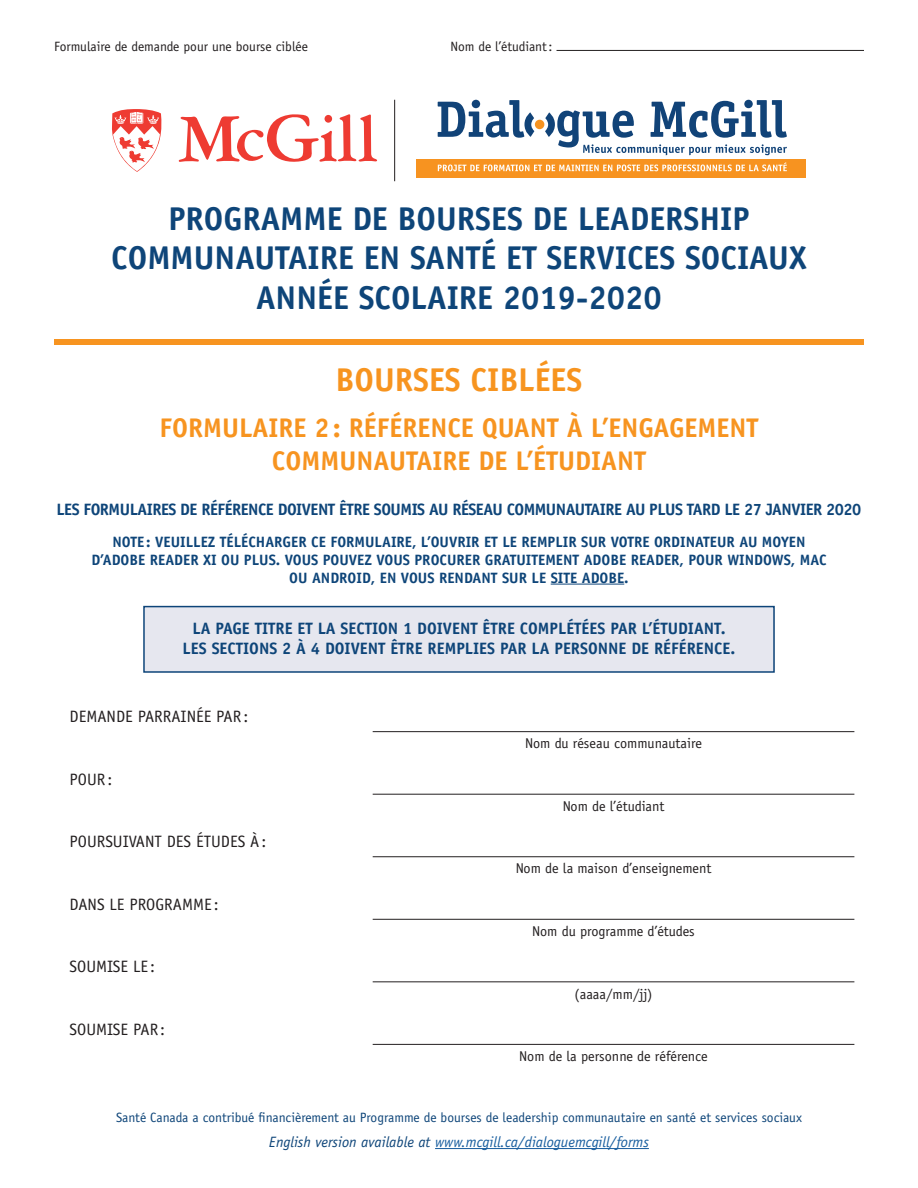
<style>
.page{position:relative;width:918px;height:1188px;background:#fff}
.page>*{position:absolute;margin:0;border:0;box-sizing:border-box;transform-origin:0 0}
.t1{font:700 33px/39.6px "Officina Sans";color:#0e4579;text-align:center}
.t2{font:700 33px "Officina Sans";color:#f7941f}
.t3{font:700 27px/32.4px "Officina Sans";color:#f79420;text-align:center}
.Description{font:700 16.5px/19.8px "Officina Sans";color:#0e4579;text-align:center}
.Description-2{font:700 16.5px "Officina Sans";letter-spacing:-.03em;color:#0e4579}
.t4{font:16.5px "Officina Sans";color:#231f20}
.t5{font:700 15px/18px "Officina Sans";color:#0e4579;text-align:center}
.t6{font:italic 15px "Officina Sans";color:#175d9e}
.t7{font:14.25px "Officina Sans";color:#231f20}
.t8{font:13.5px "Officina Sans";color:#0e4579}
.t9{font:13.5px "Officina Sans";color:#231f20}
.s1{color:#0e4579}
</style>
<div class="page">
<hr style="left:551px;top:584px;width:73px;height:1px;background:#0e4579">
<hr style="left:435px;top:1148px;width:214px;height:1px;background:#175d9e">
<div style="left:54px;top:339px;width:810px;height:6px;background:#f79420"></div>
<div style="left:144px;top:607px;width:630px;height:65px;background:#e6e7ef"></div>
<div style="left:143px;top:606px;width:632px;height:67px;border:2px solid #0e4579"></div>
<hr style="left:373px;top:731px;width:481px;height:1px;background:#231f20">
<hr style="left:373px;top:794px;width:481px;height:1px;background:#231f20">
<hr style="left:373px;top:856px;width:481px;height:1px;background:#231f20">
<hr style="left:373px;top:919px;width:481px;height:1px;background:#231f20">
<hr style="left:373px;top:981px;width:481px;height:1px;background:#231f20">
<hr style="left:373px;top:1044px;width:481px;height:1px;background:#231f20">
<div style="left:416px;top:159px;width:390px;height:18px;background:#f79320"></div>
<svg style="left:438px;top:100px;width:96px;height:38px"></svg>
<div style="left:535px;top:120px;width:9px;height:9px;background:#f79320;border-radius:50%"></div>
<svg style="left:545px;top:100px;width:242px;height:55px"></svg>
<svg style="left:438px;top:162px;width:349px;height:9px"></svg>
<svg style="left:112px;top:109px;width:50px;height:63px"></svg>
<svg style="left:178px;top:114px;width:200px;height:48px"></svg>
<hr style="left:557px;top:50px;width:307px;height:1px;background:#231f20">
<hr style="left:394px;top:100px;width:1px;height:81px;background:#231f20">
<p class="t9" style="left:54px;top:38px;width:256px">Formulaire de demande pour une bourse ciblée</p>
<p class="t9" style="left:451px;top:38px;width:103px">Nom de l’étudiant:</p>
<p class="t1" style="left:111px;top:198px;width:697px">PROGRAMME DE BOURSES DE LEADERSHIP<br>COMMUNAUTAIRE EN SANTÉ ET SERVICES SOCIAUX<br>ANNÉE SCOLAIRE 2019-2020</p>
<p class="t2" style="left:336px;top:360px;width:248px">BOURSES CIBLÉES</p>
<p class="t3" style="left:160px;top:412px;width:600px">FORMULAIRE 2: RÉFÉRENCE QUANT À L’ENGAGEMENT<br>COMMUNAUTAIRE DE L’ÉTUDIANT</p>
<p class="Description-2" style="left:57px;top:499px;width:806px">LES FORMULAIRES DE RÉFÉRENCE DOIVENT ÊTRE SOUMIS AU RÉSEAU COMMUNAUTAIRE AU PLUS TARD LE 27 JANVIER 2020</p>
<p class="t5" style="left:91px;top:532px;width:737px">NOTE : VEUILLEZ TÉLÉCHARGER CE FORMULAIRE, L’OUVRIR ET LE REMPLIR SUR VOTRE ORDINATEUR AU MOYEN<br>D’ADOBE READER XI OU PLUS. VOUS POUVEZ VOUS PROCURER GRATUITEMENT ADOBE READER, POUR WINDOWS, MAC<br>OU ANDROID, EN VOUS RENDANT SUR LE SITE ADOBE.</p>
<p class="Description" style="left:183px;top:618px;width:554px">LA PAGE TITRE ET LA SECTION 1 DOIVENT ÊTRE COMPLÉTÉES PAR L’ÉTUDIANT.<br>LES SECTIONS 2 À 4 DOIVENT ÊTRE REMPLIES PAR LA PERSONNE DE RÉFÉRENCE.</p>
<p class="t4" style="left:70px;top:706px;width:180px">DEMANDE PARRAINÉE PAR:</p>
<p class="t4" style="left:70px;top:770px;width:44px">POUR:</p>
<p class="t4" style="left:70px;top:832px;width:198px">POURSUIVANT DES ÉTUDES À:</p>
<p class="t4" style="left:70px;top:895px;width:151px">DANS LE PROGRAMME :</p>
<p class="t4" style="left:70px;top:957px;width:87px">SOUMISE LE :</p>
<p class="t4" style="left:70px;top:1020px;width:97px">SOUMISE PAR:</p>
<p class="t7" style="left:525px;top:735px;width:178px">Nom du réseau communautaire</p>
<p class="t7" style="left:563px;top:798px;width:103px">Nom de l’étudiant</p>
<p class="t7" style="left:516px;top:860px;width:197px">Nom de la maison d’enseignement</p>
<p class="t7" style="left:532px;top:923px;width:164px">Nom du programme d’études</p>
<p class="t7" style="left:575px;top:985px;width:80px">(aaaa/mm/jj)</p>
<p class="t7" style="left:519px;top:1048px;width:190px">Nom de la personne de référence</p>
<p class="t8" style="left:116px;top:1110px;width:687px">Santé Canada a contribué financièrement au Programme de bourses de leadership communautaire en santé et services sociaux</p>
<p class="t6" style="left:269px;top:1133px;width:381px"><span class="s1">English version available at</span> www.mcgill.ca/dialoguemcgill/forms</p>
</div>
